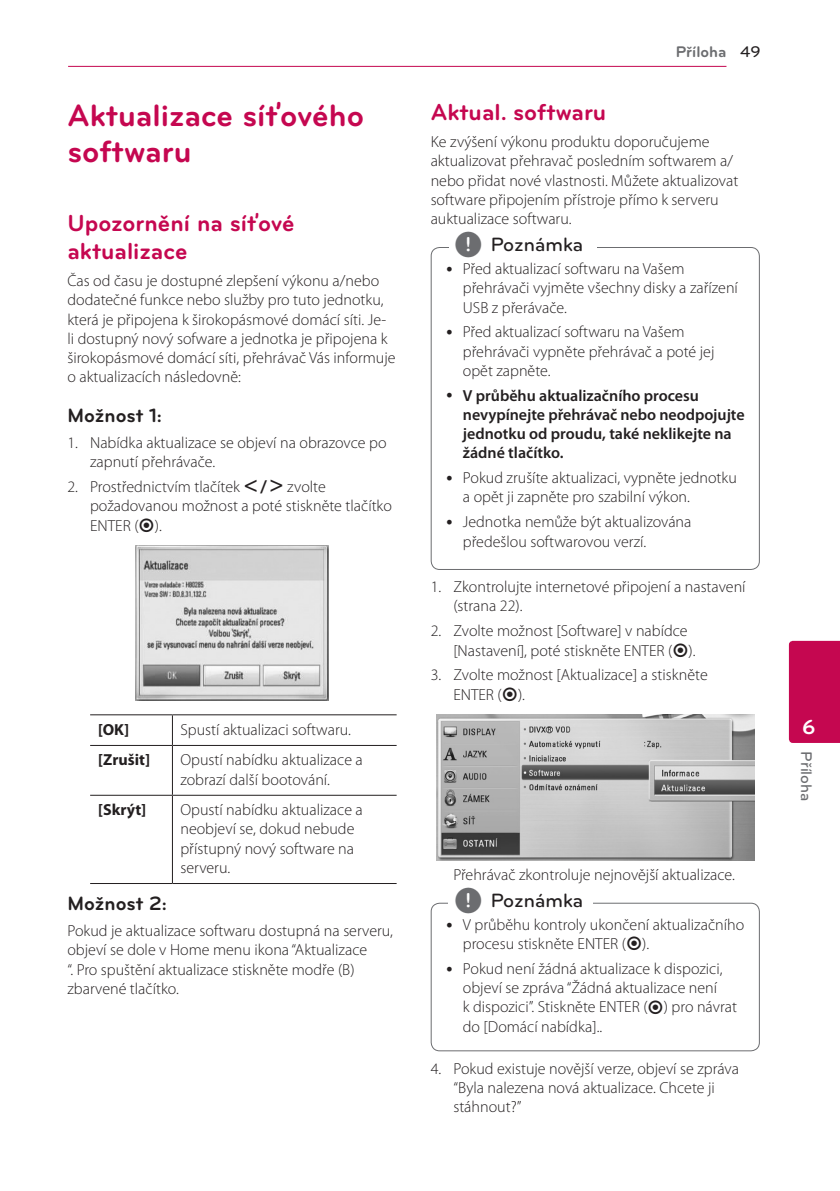
<style>
.page{position:relative;width:840px;height:1191px;background:#fff}
.page>*{position:absolute;margin:0;border:0;box-sizing:border-box;transform-origin:0 0}
.Title_1{font:700 32px/36px "Bryant LG";color:#c50750}
.Title_2{font:700 24px/28px "Bryant LG";color:#c50750}
.t1{font:700 21px "Bryant LG";color:#fff}
.Title_3{font:700 20px "Bryant LG";color:#231f20}
.t2{font:500 20px "Bryant LG";color:#231f20}
.Content_text_Light{font:300 16px/19.2px "Myriad Pro";color:#231f20}
.Content_text_Num{font:300 16px/19.2px "Myriad Pro";color:#231f20}
.t3{font:600 16px/19.2px "Myriad Pro";color:#231f20}
.Contents_Text_Sub_Nu{font:300 16px "Myriad Pro";color:#231f20}
.Content_text_SemiBol{font:700 16px "Myriad Pro";color:#231f20}
.Chapter_Title_Top_R{font:700 16px "Bryant LG";color:#6c6d70}
.Chapter_Title_Side{font:500 16px "Bryant LG";color:#6c6d70}
.Page_No_Right{font:500 16px "Bryant LG";color:#231f20}
.s1{font-family:"UPSYS Common";font-weight:400}
.s2{font-family:"UPSYS Common";font-weight:400;font-size:30px;color:#6c6d70}
</style>
<div class="page">
<hr style="left:68px;top:66px;width:658px;height:1px;background:#c50750">
<div style="left:788px;top:641px;width:51px;height:102px;background:#c50750"></div>
<img style="left:135px;top:545px;width:193px;height:155px">
<hr style="left:90px;top:714px;width:82px;height:1px;background:#231f20">
<hr style="left:172px;top:714px;width:224px;height:1px;background:#231f20">
<hr style="left:90px;top:745px;width:82px;height:1px;background:#231f20">
<hr style="left:172px;top:745px;width:224px;height:1px;background:#231f20">
<hr style="left:90px;top:794px;width:82px;height:1px;background:#231f20">
<hr style="left:172px;top:794px;width:224px;height:1px;background:#231f20">
<hr style="left:90px;top:883px;width:82px;height:1px;background:#231f20">
<hr style="left:172px;top:883px;width:224px;height:1px;background:#231f20">
<hr style="left:172px;top:715px;width:1px;height:30px;background:#231f20">
<hr style="left:172px;top:746px;width:1px;height:48px;background:#231f20">
<hr style="left:172px;top:795px;width:1px;height:88px;background:#231f20">
<div style="left:430px;top:247px;width:329px;height:323px;border:1px solid #6c6d70;border-radius:9px"></div>
<div style="left:448px;top:241px;width:148px;height:20px;background:#fff"></div>
<img style="left:436px;top:714px;width:317px;height:146px">
<div style="left:430px;top:902px;width:329px;height:149px;border:1px solid #6c6d70;border-radius:9px"></div>
<div style="left:448px;top:897px;width:144px;height:19px;background:#fff"></div>
<p class="Title_1" style="left:67px;top:97px;width:298px">Aktualizace síťového softwaru</p>
<p class="Title_2" style="left:67px;top:209px;width:228px">Upozornění na síťové aktualizace</p>
<p class="Content_text_Light" style="left:67px;top:271px;width:329px">Čas od času je dostupné zlepšení výkonu a/nebo dodatečné funkce nebo služby pro tuto jednotku, která je připojena k širokopásmové domácí síti. Je&shy;li dostupný nový sofware a jednotka je připojena k širokopásmové domácí síti, přehrávač Vás informuje o aktualizacích následovně:</p>
<p class="Title_3" style="left:67px;top:403px;width:96px">Možnost 1:</p>
<p class="Content_text_Num" style="left:90px;top:433px;width:298px;text-indent:-23px">1. Nabídka aktualizace se objeví na obrazovce po zapnutí přehrávače.</p>
<p class="Content_text_Num" style="left:90px;top:477px;width:303px;text-indent:-23px">2. Prostřednictvím tlačítek <span class="s1">A/D</span> zvolte požadovanou možnost a poté stiskněte tlačítko<br>ENTER (<span class="s1">b</span>).</p>
<p class="Content_text_SemiBol" style="left:98px;top:719px;width:33px">[OK]</p>
<p class="Content_text_Light" style="left:180px;top:719px;width:172px">Spustí aktualizaci softwaru.</p>
<p class="Content_text_SemiBol" style="left:98px;top:749px;width:53px">[Zrušit]</p>
<p class="Content_text_Light" style="left:180px;top:750px;width:184px">Opustí nabídku aktualizace a zobrazí další bootování.</p>
<p class="Content_text_SemiBol" style="left:98px;top:799px;width:50px">[Skrýt]</p>
<p class="Content_text_Light" style="left:180px;top:800px;width:184px">Opustí nabídku aktualizace a neobjeví se, dokud nebude přístupný nový software na serveru.</p>
<p class="Title_3" style="left:67px;top:890px;width:101px">Možnost 2:</p>
<p class="Content_text_Light" style="left:67px;top:921px;width:327px">Pokud je aktualizace softwaru dostupná na serveru, objeví se dole v Home menu ikona “Aktualizace<br>“. Pro spuštění aktualizace stiskněte modře (B) zbarvené tlačítko.</p>
<p class="Chapter_Title_Top_R" style="left:675px;top:42px;width:52px">Příloha</p>
<p class="Page_No_Right" style="left:739px;top:42px;width:22px">49</p>
<p class="Title_2" style="left:430px;top:98px;width:177px">Aktual. softwaru</p>
<p class="Content_text_Light" style="left:430px;top:132px;width:309px">Ke zvýšení výkonu produktu doporučujeme aktualizovat přehravač posledním softwarem a/ nebo přidat nové vlastnosti. Můžete aktualizovat software připojením přístroje přímo k serveru auktualizace softwaru.</p>
<p class="Content_text_Light" style="left:462px;top:259px;width:276px">Před aktualizací softwaru na Vašem přehrávači vyjměte všechny disky a zařízení<br>USB z přerávače.</p>
<p class="Content_text_Light" style="left:462px;top:322px;width:253px">Před aktualizací softwaru na Vašem přehrávači vypněte přehrávač a poté jej opět zapněte.</p>
<p class="t3" style="left:462px;top:385px;width:283px">V průběhu aktualizačního procesu nevypínejte přehrávač nebo neodpojujte jednotku od proudu, také neklikejte na žádné tlačítko.</p>
<p class="Content_text_Light" style="left:462px;top:468px;width:275px">Pokud zrušíte aktualizaci, vypněte jednotku a opět ji zapněte pro szabilní výkon.</p>
<p class="Content_text_Light" style="left:462px;top:512px;width:230px">Jednotka nemůže být aktualizována předešlou softwarovou verzí.</p>
<p class="t2" style="left:454px;top:232px;width:130px"><span class="s2">,</span> Poznámka</p>
<p class="Content_text_Num" style="left:453px;top:577px;width:293px;text-indent:-23px">1. Zkontrolujte internetové připojení a nastavení (strana 22).</p>
<p class="Content_text_Num" style="left:453px;top:621px;width:244px;text-indent:-23px">2. Zvolte možnost [Software] v nabídce [Nastavení], poté stiskněte ENTER (<span class="s1">b</span>).</p>
<p class="Content_text_Num" style="left:453px;top:665px;width:256px;text-indent:-23px">3. Zvolte možnost [Aktualizace] a stiskněte<br>ENTER (<span class="s1">b</span>).</p>
<p class="Contents_Text_Sub_Nu" style="left:453px;top:864px;width:283px">Přehrávač zkontroluje nejnovější aktualizace.</p>
<p class="Content_text_Light" style="left:462px;top:914px;width:283px">V průběhu kontroly ukončení aktualizačního procesu stiskněte ENTER (<span class="s1">b</span>).</p>
<p class="Content_text_Light" style="left:462px;top:959px;width:275px">Pokud není žádná aktualizace k dispozici, objeví se zpráva “Žádná aktualizace není<br>k dispozici”. Stiskněte ENTER (<span class="s1">b</span>) pro návrat do [Domácí nabídka]..</p>
<p class="t2" style="left:454px;top:888px;width:130px"><span class="s2">,</span> Poznámka</p>
<p class="Content_text_Num" style="left:453px;top:1058px;width:287px;text-indent:-23px">4. Pokud existuje novější verze, objeví se zpráva “Byla nalezena nová aktualizace. Chcete ji stáhnout?”</p>
<p class="t1" style="left:801px;top:714px;width:15px">6</p>
<p class="Chapter_Title_Side" style="left:815px;top:751px;width:51px;rotate:90deg">Příloha</p>
</div>
